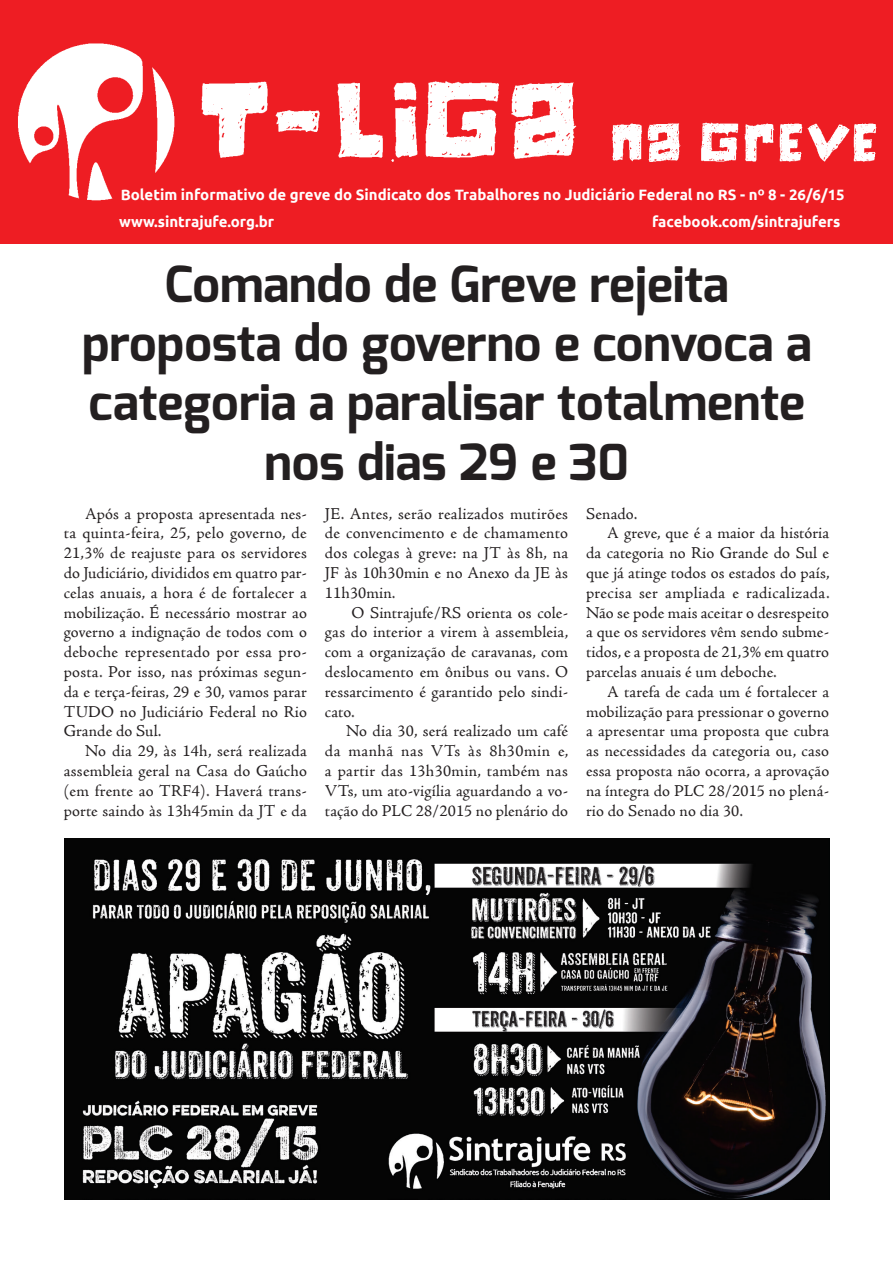
<style>
.page{position:relative;width:893px;height:1263px;background:#fff}
.page>*{position:absolute;margin:0;border:0;box-sizing:border-box;transform-origin:0 0}
.Título_2{font:700 49.5px/59.4px "Exo";color:#231f20;text-align:center}
.Corpo_de_Texto{font:16.5px/19.8px "Adobe Jenson Pro";letter-spacing:.01em;color:#231f20;text-align:justify}
.Título_2-2{font:700 15px "Ubuntu";color:#fff}
</style>
<div class="page">
<img style="left:0;top:0;width:893px;height:243px">
<img style="left:64px;top:838px;width:765px;height:361px">
<p class="Título_2-2" style="left:121px;top:185px;width:725px">Boletim informativo de greve do Sindicato dos Trabalhores no Judiciário Federal no RS - nº 8 - 26/6/15</p>
<p class="Título_2-2" style="left:119px;top:212px;width:157px">www.sintrajufe.org.br</p>
<p class="Título_2-2" style="left:652px;top:212px;width:190px">facebook.com/sintrajufers</p>
<p class="Título_2" style="left:165px;top:254px;width:566px">Comando de Greve rejeita</p>
<p class="Título_2" style="left:82px;top:314px;width:731px">proposta do governo e convoca a categoria a paralisar totalmente nos dias 29 e 30</p>
<p class="Corpo_de_Texto" style="left:64px;top:504px;width:245px;text-indent:21px">Após a proposta apresentada nes&shy;ta quinta-feira, 25, pelo governo, de 21,3% de reajuste para os servidores do Judiciário, divididos em quatro par&shy;celas anuais, a hora é de fortalecer a mobilização. É necessário mostrar ao governo a indignação de todos com o deboche representado por essa pro&shy;posta. Por isso, nas próximas segun&shy;da e terça-feiras, 29 e 30, vamos parar TUDO no Judiciário Federal no Rio Grande do Sul.</p>
<p class="Corpo_de_Texto" style="left:64px;top:741px;width:245px;text-indent:21px">No dia 29, às 14h, será realizada assembleia geral na Casa do Gaúcho (em frente ao TRF4). Haverá trans&shy;porte saindo às 13h45min da JT e da</p>
<p class="Corpo_de_Texto" style="left:325px;top:504px;width:245px">JE. Antes, serão realizados mutirões de convencimento e de chamamento dos colegas à greve: na JT às 8h, na JF às 10h30min e no Anexo da JE às 11h30min.</p>
<p class="Corpo_de_Texto" style="left:325px;top:603px;width:245px;text-indent:27px">O Sintrajufe/RS orienta os cole&shy;gas do interior a virem à assembleia, com a organização de caravanas, com deslocamento em ônibus ou vans. O ressarcimento é garantido pelo sindi&shy;cato.</p>
<p class="Corpo_de_Texto" style="left:325px;top:722px;width:245px;text-indent:21px">No dia 30, será realizado um café da manhã nas VTs às 8h30min e, a partir das 13h30min, também nas VTs, um ato-vigília aguardando a vo&shy;tação do PLC 28/2015 no plenário do</p>
<p class="Corpo_de_Texto" style="left:586px;top:504px;width:53px">Senado.</p>
<p class="Corpo_de_Texto" style="left:586px;top:524px;width:245px;text-indent:21px">A greve, que é a maior da história da categoria no Rio Grande do Sul e que já atinge todos os estados do país, precisa ser ampliada e radicalizada.<br>Não se pode mais aceitar o desrespeito a que os servidores vêm sendo subme&shy;tidos, e a proposta de 21,3% em quatro parcelas anuais é um deboche.</p>
<p class="Corpo_de_Texto" style="left:586px;top:682px;width:245px;text-indent:21px">A tarefa de cada um é fortalecer a mobilização para pressionar o governo a apresentar uma proposta que cubra as necessidades da categoria ou, caso essa proposta não ocorra, a aprovação na íntegra do PLC 28/2015 no plená&shy;rio do Senado no dia 30.</p>
</div>
